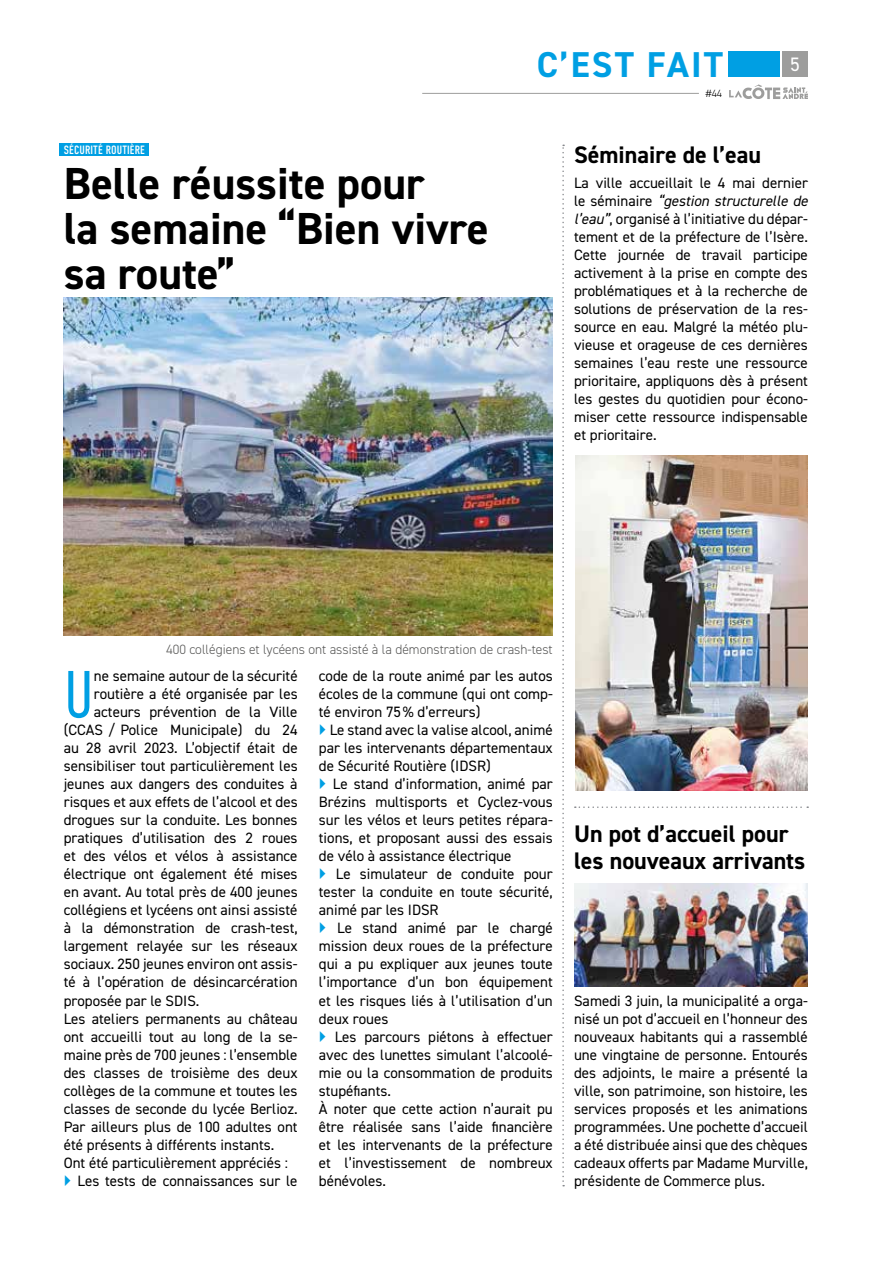
<style>
.page{position:relative;width:893px;height:1263px;background:#fff}
.page>*{position:absolute;margin:0;border:0;box-sizing:border-box;transform-origin:0 0}
.t1{font:300 66.45px "DIN Condensed";color:#009fe3}
.t2{font:700 45px/45px "DIN2014";color:#000}
.t3{font:700 36px "DIN2014";letter-spacing:.06em;color:#009fe3}
.t4{font:700 24px/27px "DIN2014";color:#000}
.t5{font:19.5px "DIN2014";color:#fff}
.t6{font:15px/18px "DIN2014";color:#000;text-align:justify}
.t7{font:300 13.5px "DIN2014";color:#575756}
.t8{font:12px "DIN Condensed";letter-spacing:.01em;color:#fff}
.t9{font:300 10.5px "DIN2014";color:#000}
.s1{font-style:italic}
</style>
<div class="page">
<svg style="left:729px;top:84px;width:79px;height:15px"></svg>
<hr style="left:422px;top:93px;width:277px;height:1px;background:#9d9d9c">
<div style="left:782px;top:51px;width:26px;height:26px;background:#9d9d9c"></div>
<div style="left:729px;top:51px;width:51px;height:26px;background:#009fe3"></div>
<div style="left:60px;top:143px;width:89px;height:13px;background:#009fe3"></div>
<img style="left:64px;top:298px;width:489px;height:338px">
<img style="left:576px;top:456px;width:232px;height:335px">
<svg style="left:575px;top:806px;width:233px;height:2px"></svg>
<img style="left:574px;top:883px;width:234px;height:103px">
<svg style="left:562px;top:145px;width:2px;height:1041px"></svg>
<p class="t8" style="left:64px;top:143px;width:83px">SÉCURITÉ ROUTIÈRE</p>
<h2 class="t2" style="left:64px;top:160px;width:427px">Belle réussite pour<br>la semaine “Bien vivre sa route”</h2>
<h3 class="t3" style="left:537px;top:40px;width:188px">C’EST FAIT</h3>
<p class="t9" style="left:706px;top:87px;width:18px">#44</p>
<h3 class="t5" style="left:790px;top:52px;width:11px">5</h3>
<h3 class="t4" style="left:574px;top:141px;width:189px">Séminaire de l’eau</h3>
<p class="t6" style="left:574px;top:174px;width:235px">La ville accueillait le 4 mai dernier le séminaire <span class="s1">“gestion structurelle de l’eau”</span>, organisé à l’initiative du dépar&shy;tement et de la préfecture de l’Isère.<br>Cette journée de travail participe activement à la prise en compte des problématiques et à la recherche de solutions de préservation de la res&shy;source en eau. Malgré la météo plu&shy;vieuse et orageuse de ces dernières semaines l’eau reste une ressource prioritaire, appliquons dès à présent les gestes du quotidien pour écono&shy;miser cette ressource indispensable et prioritaire.</p>
<p class="t7" style="left:166px;top:641px;width:388px">400 collégiens et lycéens ont assisté à la démonstration de crash-test</p>
<h1 class="t1" style="left:64px;top:657px;width:32px">U</h1>
<p class="t6" style="left:94px;top:667px;width:205px">ne semaine autour de la sécurité</p>
<p class="t6" style="left:94px;top:685px;width:205px">routière a été organisée par les</p>
<p class="t6" style="left:94px;top:703px;width:205px">acteurs prévention de la Ville</p>
<p class="t6" style="left:64px;top:721px;width:235px">(CCAS / Police Municipale) du 24</p>
<p class="t6" style="left:64px;top:739px;width:235px">au 28 avril 2023. L’objectif était de</p>
<p class="t6" style="left:64px;top:757px;width:235px">sensibiliser tout particulièrement les</p>
<p class="t6" style="left:64px;top:775px;width:235px">jeunes aux dangers des conduites à</p>
<p class="t6" style="left:64px;top:793px;width:235px">risques et aux effets de l’alcool et des</p>
<p class="t6" style="left:64px;top:811px;width:235px">drogues sur la conduite. Les bonnes</p>
<p class="t6" style="left:64px;top:829px;width:235px">pratiques d’utilisation des 2 roues</p>
<p class="t6" style="left:64px;top:847px;width:235px">et des vélos et vélos à assistance</p>
<p class="t6" style="left:64px;top:865px;width:235px">électrique ont également été mises</p>
<p class="t6" style="left:64px;top:883px;width:235px">en avant. Au total près de 400 jeunes</p>
<p class="t6" style="left:64px;top:901px;width:235px">collégiens et lycéens ont ainsi assisté</p>
<p class="t6" style="left:64px;top:919px;width:235px">à la démonstration de crash-test,</p>
<p class="t6" style="left:64px;top:937px;width:235px">largement relayée sur les réseaux</p>
<p class="t6" style="left:64px;top:955px;width:235px">sociaux. 250 jeunes environ ont assis-</p>
<p class="t6" style="left:64px;top:973px;width:235px">té à l’opération de désincarcération</p>
<p class="t6" style="left:64px;top:991px;width:137px">proposée par le SDIS.</p>
<p class="t6" style="left:64px;top:1009px;width:235px">Les ateliers permanents au château</p>
<p class="t6" style="left:64px;top:1027px;width:235px">ont accueilli tout au long de la se-</p>
<p class="t6" style="left:64px;top:1045px;width:235px">maine près de 700 jeunes : l’ensemble</p>
<p class="t6" style="left:64px;top:1063px;width:235px">des classes de troisième des deux</p>
<p class="t6" style="left:64px;top:1081px;width:235px">collèges de la commune et toutes les</p>
<p class="t6" style="left:64px;top:1099px;width:235px">classes de seconde du lycée Berlioz.</p>
<p class="t6" style="left:64px;top:1117px;width:235px">Par ailleurs plus de 100 adultes ont</p>
<p class="t6" style="left:64px;top:1135px;width:212px">été présents à différents instants.</p>
<p class="t6" style="left:64px;top:1153px;width:226px">Ont été particulièrement appréciés :</p>
<p class="t6" style="left:78px;top:1171px;width:222px">Les tests de connaissances sur le</p>
<p class="t6" style="left:319px;top:667px;width:235px">code de la route animé par les autos écoles de la commune (qui ont comp&shy;té environ 75% d’erreurs)</p>
<p class="t6" style="left:319px;top:721px;width:235px;text-indent:11px">Le stand avec la valise alcool, animé par les intervenants départementaux de Sécurité Routière (IDSR)</p>
<p class="t6" style="left:319px;top:775px;width:235px;text-indent:14px">Le stand d’information, animé par Brézins multisports et Cyclez-vous sur les vélos et leurs petites répara&shy;tions, et proposant aussi des essais de vélo à assistance électrique</p>
<p class="t6" style="left:319px;top:865px;width:235px;text-indent:17px">Le simulateur de conduite pour tester la conduite en toute sécurité, animé par les IDSR</p>
<p class="t6" style="left:319px;top:919px;width:235px;text-indent:18px">Le stand animé par le chargé mission deux roues de la préfecture qui a pu expliquer aux jeunes toute l’importance d’un bon équipement et les risques liés à l’utilisation d’un deux roues</p>
<p class="t6" style="left:319px;top:1027px;width:235px;text-align:left;text-indent:16px">Les parcours piétons à effectuer avec des lunettes simulant l’alcoolé&shy;mie ou la consommation de produits stupéfiants.<br>À noter que cette action n’aurait pu être réalisée sans l’aide financière et les intervenants de la préfecture et l’investissement de nombreux bénévoles.</p>
<h3 class="t4" style="left:574px;top:819px;width:233px">Un pot d’accueil pour les nouveaux arrivants</h3>
<p class="t6" style="left:574px;top:992px;width:235px">Samedi 3 juin, la municipalité a orga&shy;nisé un pot d’accueil en l’honneur des nouveaux habitants qui a rassemblé une vingtaine de personne. Entourés des adjoints, le maire a présenté la ville, son patrimoine, son histoire, les services proposés et les animations programmées. Une pochette d’accueil a été distribuée ainsi que des chèques cadeaux offerts par Madame Murville, présidente de Commerce plus.</p>
</div>
